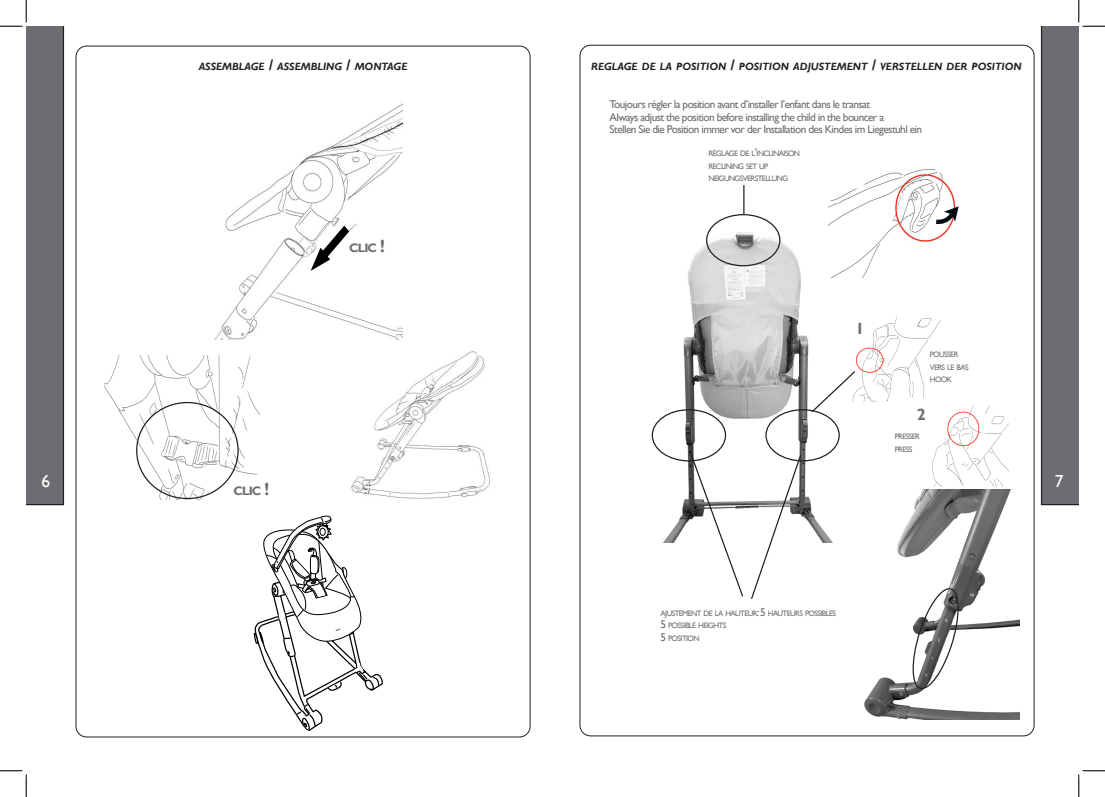
<style>
.page{position:relative;width:1105px;height:797px;background:#fff}
.page>*{position:absolute;margin:0;border:0;box-sizing:border-box;transform-origin:0 0}
.t1{font:17.5px "Gill Sans";color:#fff}
.Intro{font:700 16.25px "Gill Sans";color:#6c6d70}
.Intro-2{font:700 12.25px "Gill Sans";letter-spacing:-.07em;color:#6c6d70}
.Intro-3{font:11.25px "Gill Sans";letter-spacing:-.05em;color:#6c6d70}
.TITRES{font:italic 700 10.5px "Gill Sans";color:#231f20}
.Intro-4{font:7.88px/12.5px "Gill Sans";letter-spacing:-.07em;color:#6c6d70}
.s1{font-size:15px}
.s2{font-size:17.5px}
.s3{font-size:11.25px}
</style>
<div class="page">
<img style="left:215px;top:104px;width:187px;height:235px">
<img style="left:105px;top:356px;width:154px;height:143px">
<img style="left:351px;top:351px;width:139px;height:148px">
<svg style="left:253px;top:515px;width:130px;height:216px"></svg>
<img style="left:651px;top:200px;width:222px;height:342px">
<div style="left:652px;top:409px;width:74px;height:52px;border:1px solid #231f20;border-radius:50%"></div>
<div style="left:765px;top:409px;width:75px;height:52px;border:1px solid #231f20;border-radius:50%"></div>
<div style="left:706px;top:214px;width:74px;height:52px;border:1px solid #231f20;border-radius:50%"></div>
<svg style="left:689px;top:451px;width:55px;height:146px"></svg>
<svg style="left:750px;top:454px;width:52px;height:145px"></svg>
<svg style="left:743px;top:185px;width:1px;height:29px"></svg>
<img style="left:840px;top:479px;width:180px;height:240px">
<svg style="left:909px;top:584px;width:53px;height:107px"></svg>
<img style="left:828px;top:169px;width:129px;height:108px">
<img style="left:847px;top:318px;width:93px;height:83px">
<div style="left:912px;top:398px;width:115px;height:91px;background:#fff"></div>
<img style="left:932px;top:405px;width:76px;height:81px">
<svg style="left:810px;top:370px;width:46px;height:43px"></svg>
<svg style="left:936px;top:206px;width:23px;height:18px"></svg>
<svg style="left:311px;top:225px;width:38px;height:46px"></svg>
<svg style="left:0;top:0;width:64px;height:505px"></svg>
<svg style="left:0;top:770px;width:27px;height:27px"></svg>
<svg style="left:1041px;top:0;width:64px;height:505px"></svg>
<svg style="left:1078px;top:770px;width:27px;height:27px"></svg>
<p class="TITRES" style="left:199px;top:61px;width:210px">ASSEMBLAGE <span class="s1">/</span> ASSEMBLING <span class="s1">/</span> MONTAGE</p>
<p class="Intro-2" style="left:349px;top:241px;width:37px">CLIC <span class="s2">!</span></p>
<p class="TITRES" style="left:591px;top:60px;width:432px">REGLAGE DE LA POSITION <span class="s1">/</span> POSITION ADJUSTEMENT <span class="s1">/</span> VERSTELLEN DER POSITION</p>
<p class="Intro-3" style="left:610px;top:98px;width:262px">Toujours régler la position avant d’installer l’enfant dans le transat</p>
<p class="Intro-3" style="left:610px;top:110px;width:276px">Always adjust the position before installing the child in the bouncer a</p>
<p class="Intro-3" style="left:610px;top:123px;width:314px">Stellen Sie die Position immer vor der Installation des Kindes im Liegestuhl ein</p>
<p class="Intro-4" style="left:708px;top:147px;width:93px">RÉGLAGE DE L<span class="s3">’</span>INCLINAISON</p>
<p class="Intro-4" style="left:708px;top:160px;width:61px">RECLINING SET UP</p>
<p class="Intro-4" style="left:708px;top:172px;width:81px">NEIGUNGSVERSTELLUNG</p>
<p class="Intro" style="left:855px;top:319px;width:10px">1</p>
<p class="Intro-4" style="left:930px;top:348px;width:40px">POUSSER<br>VERS LE BAS</p>
<p class="Intro-4" style="left:930px;top:373px;width:24px">HOOK</p>
<p class="Intro" style="left:917px;top:405px;width:10px">2</p>
<p class="Intro-4" style="left:895px;top:430px;width:27px">PRESSER</p>
<p class="Intro-4" style="left:895px;top:443px;width:19px">PRESS</p>
<p class="t1" style="left:41px;top:471px;width:10px">6</p>
<p class="t1" style="left:1055px;top:471px;width:10px">7</p>
<p class="Intro-2" style="left:234px;top:483px;width:37px">CLIC <span class="s2">!</span></p>
<p class="Intro-4" style="left:661px;top:606px;width:177px">AJUSTEMENT DE LA HAUTEUR<span class="s3">: 5</span> HAUTEURS POSSIBLES</p>
<p class="Intro-4" style="left:661px;top:619px;width:67px"><span class="s3">5</span> POSSIBLE HEIGHTS</p>
<p class="Intro-4" style="left:661px;top:631px;width:41px"><span class="s3">5</span> POSITION</p>
</div>
